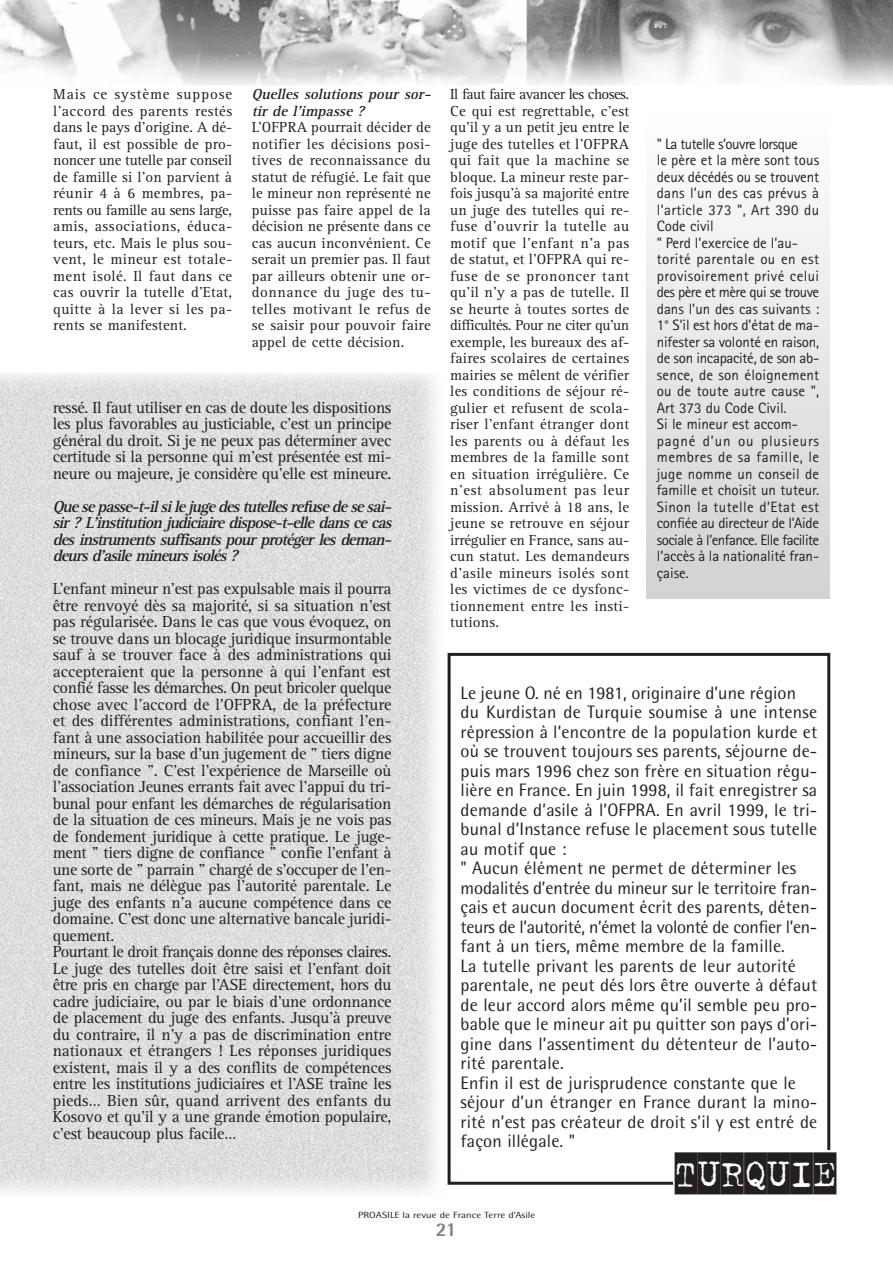
<style>
.page{position:relative;width:893px;height:1263px;background:#fff}
.page>*{position:absolute;margin:0;border:0;box-sizing:border-box;transform-origin:0 0}
.t1{font:42px "Trixie Cameo";color:#231f20}
.t2{font:800 19.5px "Rotis Semi Sans";color:#808285}
.t3{font:18px/19.5px "Rotis Semi Sans";letter-spacing:.01em;color:#231f20}
.t4{font:16.5px/16.5px "Rotis Serif";letter-spacing:-.015em;color:#231f20;text-align:justify}
.t5{font:italic 700 16.5px/16.5px "Rotis Serif";letter-spacing:-.055em;color:#231f20;text-align:justify}
.t6{font:15px/16.5px "Rotis Serif";letter-spacing:.015em;color:#231f20;text-align:justify}
.t7{font:15px/16.5px "Rotis Sans Serif";color:#231f20}
.t8{font:italic 700 15px/16.5px "Rotis Serif";color:#231f20}
.t9{font:9px "Rotis Semi Sans";color:#231f20;scale:1.2 1}
</style>
<div class="page">
<img style="left:0;top:374px;width:448px;height:818px">
<div style="left:448px;top:653px;width:382px;height:532px;border:3px solid #231f20"></div>
<div style="left:673px;top:1150px;width:165px;height:47px;background:#fff"></div>
<div style="left:647px;top:108px;width:182px;height:490px;background:linear-gradient(to bottom,#fefefe,#d1d2d4)"></div>
<img style="left:0;top:0;width:893px;height:85px">
<p class="t6" style="left:53px;top:87px;width:180px">Mais ce système suppose l’accord des parents restés dans le pays d’origine. A dé&shy;faut, il est possible de pro&shy;noncer une tutelle par conseil de famille si l’on parvient à réunir 4 à 6 membres, pa&shy;rents ou famille au sens large, amis, associations, éduca&shy;teurs, etc. Mais le plus sou&shy;vent, le mineur est totale&shy;ment isolé. Il faut dans ce cas ouvrir la tutelle d’Etat, quitte à la lever si les pa&shy;rents se manifestent.</p>
<p class="t8" style="left:252px;top:87px;width:183px">Quelles solutions p our sor&shy;tir de l ’imp asse ?</p>
<p class="t6" style="left:252px;top:120px;width:180px">L’OFPRA pourrait décider de notifier les décisions posi&shy;tives de reconnaissance du statut de réfugié. Le fait que le mineur non représenté ne puisse pas faire appel de la décision ne présente dans ce cas aucun inconvénient. Ce serait un premier pas. Il faut par ailleurs obtenir une or&shy;donnance du juge des tu&shy;telles motivant le refus de se saisir pour pouvoir faire appel de cette décision.</p>
<p class="t4" style="left:53px;top:400px;width:340px">ressé. Il faut utiliser en cas de doute les dispositions les plus favorables au justiciable, c’est un principe général du droit. Si je ne peux pas déterminer avec certitude si la personne qui m’est présentée est mi&shy;neure ou majeure, je considère qu’elle est mineure.</p>
<p class="t5" style="left:53px;top:499px;width:343px">Quesep asse-t-il silejugedestutellesrefusedesesai&shy;sir ? L’institution judiciaire disp ose-t -elle dans ce cas des instruments suffisants p our p rotéger les deman&shy;deursd ’asilemineursisolés?</p>
<p class="t4" style="left:53px;top:582px;width:340px;text-align:left">L’enfant mineur n’est pas expulsable mais il pourra être renvoyé dès sa majorité, si sa situation n’est pas régularisée. Dans le cas que vous évoquez, on se trouve dans un blocage juridique insurmontable sauf à se trouver face à des administrations qui accepteraient que la personne à qui l’enfant est confié fasse les démarches. On peut bricoler quelque chose avec l’accord de l’OFPRA, de la préfecture et des différentes administrations, confiant l’en&shy;fant à une association habilitée pour accueillir des mineurs, sur la base d’un jugement de " tiers digne de confiance ". C’est l’expérience de Marseille où l’association Jeunes errants fait avec l’appui du tri&shy;bunal pour enfant les démarches de régularisation de la situation de ces mineurs. Mais je ne vois pas de fondement juridique à cette pratique. Le juge&shy;ment " tiers digne de confiance " confie l’enfant à une sorte de " parrain " chargé de s’occuper de l’en&shy;fant, mais ne délègue pas l’autorité parentale. Le juge des enfants n’a aucune compétence dans ce domaine. C’est donc une alternative bancale juridi&shy;quement.<br>Pourtant le droit français donne des réponses claires.<br>Le juge des tutelles doit être saisi et l’enfant doit être pris en charge par l’ASE directement, hors du cadre judiciaire, ou par le biais d’une ordonnance de placement du juge des enfants. Jusqu’à preuve du contraire, il n’y a pas de discrimination entre nationaux et étrangers ! Les réponses juridiques existent, mais il y a des conflits de compétences entre les institutions judiciaires et l’ASE traîne les pieds… Bien sûr, quand arrivent des enfants du Kosovo et qu’il y a une grande émotion populaire, c’est beaucoup plus facile…</p>
<p class="t6" style="left:450px;top:87px;width:180px">Il faut faire avancer les choses.<br>Ce qui est regrettable, c’est qu’il y a un petit jeu entre le juge des tutelles et l’OFPRA qui fait que la machine se bloque. La mineur reste par&shy;fois jusqu’à sa majorité entre un juge des tutelles qui re&shy;fuse d’ouvrir la tutelle au motif que l’enfant n’a pas de statut, et l’OFPRA qui re&shy;fuse de se prononcer tant qu’il n’y a pas de tutelle. Il se heurte à toutes sortes de difficultés. Pour ne citer qu’un exemple, les bureaux des af&shy;faires scolaires de certaines mairies se mêlent de vérifier les conditions de séjour ré&shy;gulier et refusent de scola&shy;riser l’enfant étranger dont les parents ou à défaut les membres de la famille sont en situation irrégulière. Ce n’est absolument pas leur mission. Arrivé à 18 ans, le jeune se retrouve en séjour irrégulier en France, sans au&shy;cun statut. Les demandeurs d’asile mineurs isolés sont les victimes de ce dysfonc&shy;tionnement entre les insti&shy;tutions.</p>
<p class="t7" style="left:657px;top:137px;width:164px">" La tutelle s’ouvre lorsque<br>le père et la mère sont tous deux décédés ou se trouvent dans l’un des cas prévus à l’article 373 ", Art 390 du<br>Code civil<br>" Perd l’exercice de l’au&shy;torité parentale ou en est provisoirement privé celui des père et mère qui se trouve dans l’un des cas suivants :<br>1° S’il est hors d’état de ma&shy;nifester sa volonté en raison, de son incapacité, de son ab&shy;sence, de son éloignement ou de toute autre cause ",<br>Art 373 du Code Civil.<br>Si le mineur est accom&shy;pagné d’un ou plusieurs membres de sa famille, le juge nomme un conseil de famille et choisit un tuteur.<br>Sinon la tutelle d’Etat est confiée au directeur de l’Aide sociale à l’enfance. Elle facilite l’accès à la nationalité fran&shy;çaise.</p>
<p class="t3" style="left:461px;top:685px;width:358px">Le jeune O. né en 1981, originaire d’une région du Kurdistan de Turquie soumise à une intense répression à l’encontre de la population kurde et où se trouvent toujours ses parents, séjourne de&shy;puis mars 1996 chez son frère en situation régu&shy;lière en France. En juin 1998, il fait enregistrer sa demande d’asile à l’OFPRA. En avril 1999, le tri&shy;bunal d’Instance refuse le placement sous tutelle au motif que :<br>" Aucun élément ne permet de déterminer les modalités d’entrée du mineur sur le territoire fran&shy;çais et aucun document écrit des parents, déten&shy;teurs de l’autorité, n’émet la volonté de confier l’en&shy;fant à un tiers, même membre de la famille.<br>La tutelle privant les parents de leur autorité parentale, ne peut dés lors être ouverte à défaut de leur accord alors même qu’il semble peu pro&shy;bable que le mineur ait pu quitter son pays d’ori&shy;gine dans l’assentiment du détenteur de l’auto&shy;rité parentale.<br>Enfin il est de jurisprudence constante que le séjour d’un étranger en France durant la mino&shy;rité n’est pas créateur de droit s’il y est entré de façon illégale. "</p>
<h1 class="t1" style="left:675px;top:1147px;width:163px">TURQUIE</h1>
<p class="t9" style="left:358px;top:1212px;width:149px">PROASILE la revue de France Terre d’Asile</p>
<p class="t2" style="left:436px;top:1222px;width:22px">21</p>
</div>
